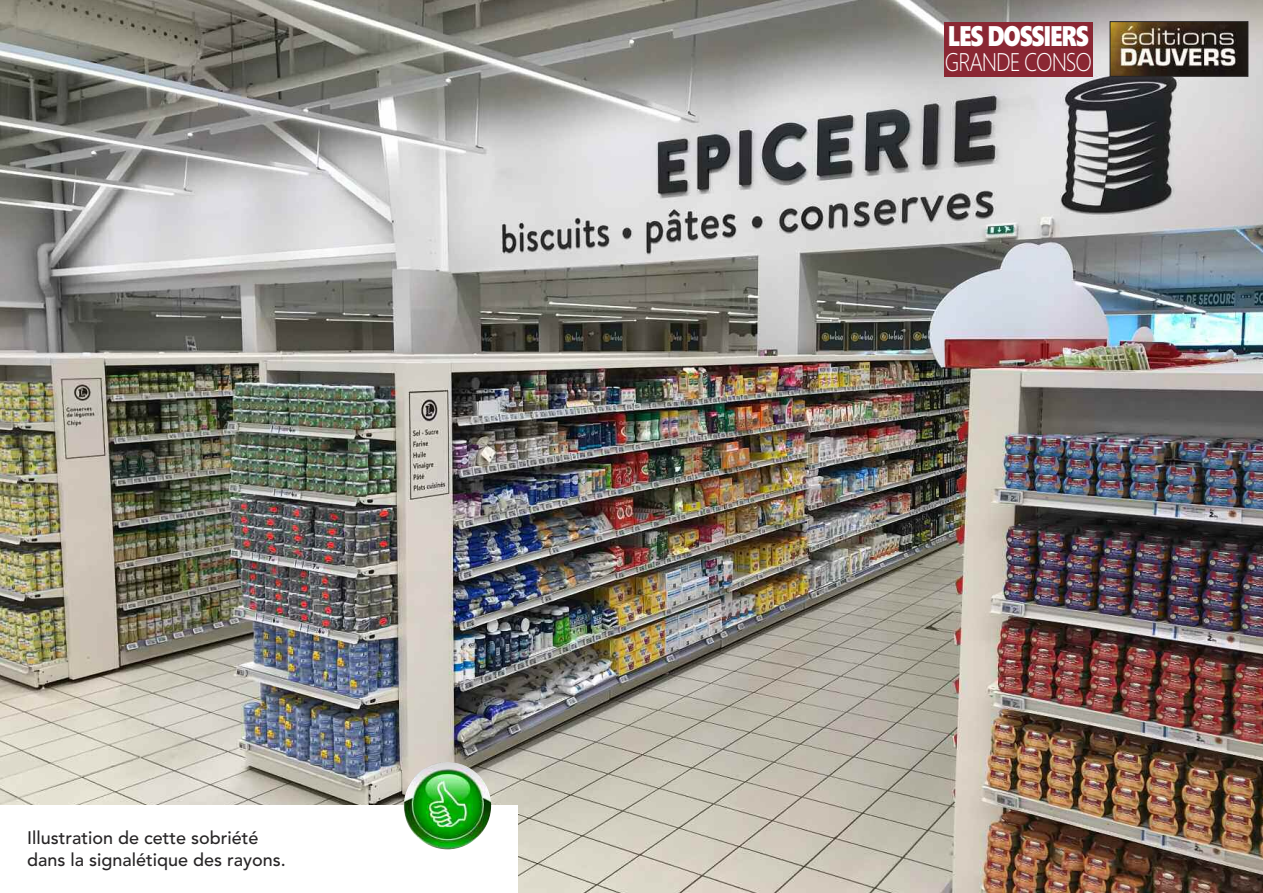
<style>
.page{position:relative;width:1263px;height:893px;background:#fff}
.page>*{position:absolute;margin:0;border:0;box-sizing:border-box;transform-origin:0 0}
.t1{font:900 28.35px "Segoe";letter-spacing:-.05em;color:#fff;scale:.8 1}
.t2{font:300 25.5px "Segoe";letter-spacing:-.05em;color:#fff;scale:.85 1}
.t3{font:500 18px/21.6px "Avenir";color:#272526}
</style>
<div class="page">
<img style="left:0;top:0;width:1263px;height:893px">
<img style="left:1112px;top:23px;width:134px;height:52px">
<div style="left:1110px;top:21px;width:138px;height:56px;border:1px solid #272526"></div>
<div style="left:944px;top:22px;width:149px;height:54px;background:#8a2733"></div>
<div style="left:0;top:806px;width:517px;height:87px;background:#fff"></div>
<img style="left:404px;top:762px;width:87px;height:87px;border-radius:50%">
<p class="t3" style="left:27px;top:826px;width:260px">Illustration de cette sobriété dans la signalétique des rayons.</p>
<h1 class="t1" style="left:948px;top:20px;width:178px">LES DOSSIERS</h1>
<h2 class="t2" style="left:945px;top:47px;width:175px">GRANDE CONSO</h2>
</div>
